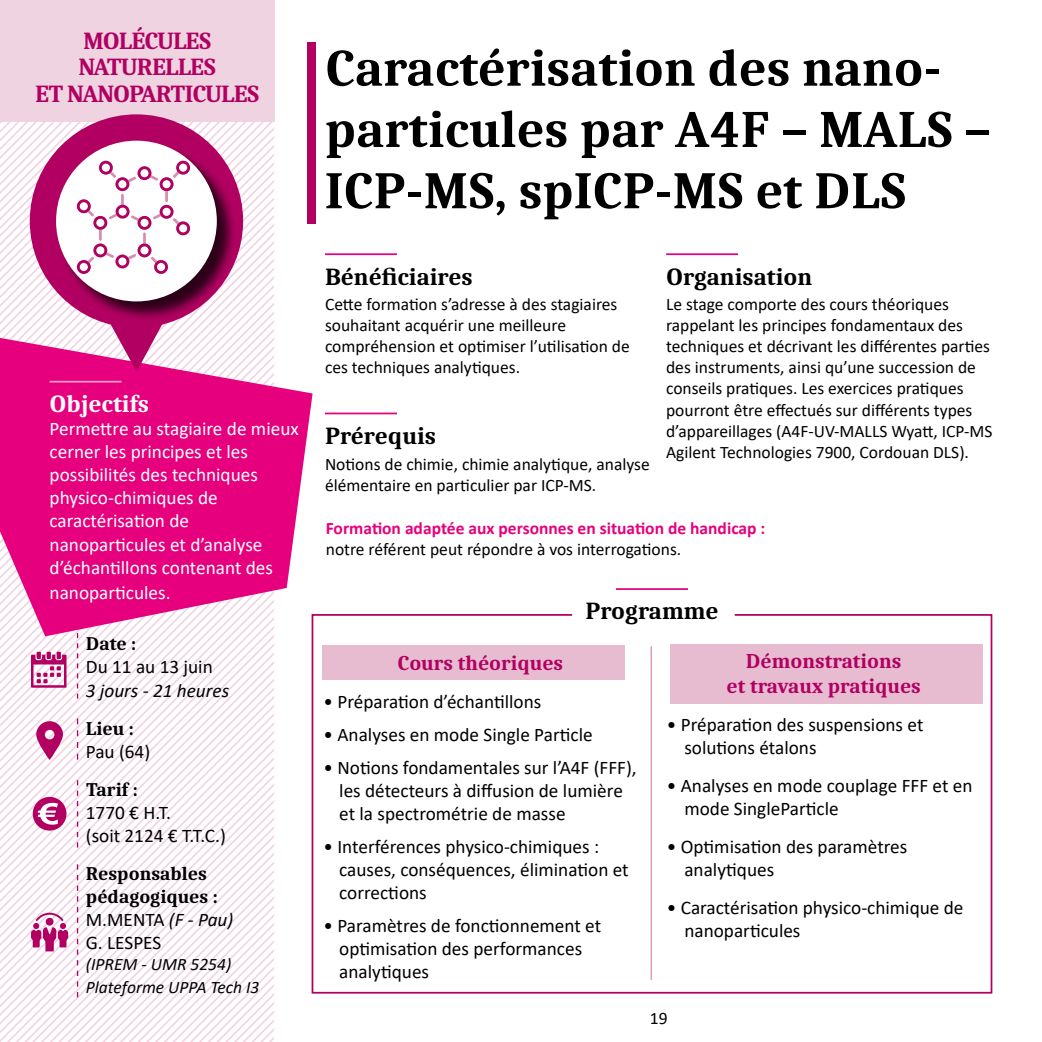
<style>
.page{position:relative;width:1042px;height:1042px;background:#fff}
.page>*{position:absolute;margin:0;border:0;box-sizing:border-box;transform-origin:0 0}
.t1{font:700 52.5px/61.2px "Caladea";color:#000}
.t2{font:700 24.5px "Caladea";color:#000}
.t3{font:700 24.5px/26.2px "Caladea";letter-spacing:-.04em;color:#b10061;text-align:center}
.t4{font:700 24.5px "Caladea";color:#fff}
.t5{font:700 21px/25.2px "Caladea";color:#b10061;text-align:center}
.t6{font:19.25px/23.1px "Calibri";color:#000}
.t7{font:19.25px/23.1px "Calibri";color:#fff}
.t8{font:700 19.25px/23.1px "Caladea";color:#000}
.t9{font:italic 19.25px "Calibri";color:#000}
.t10{font:17.5px/21px "Calibri";color:#000}
.t11{font:700 17.5px "Calibri";color:#e6007d}
.t12{font:italic 17.5px/23.1px "Calibri";color:#000}
.s1{font-style:italic}
</style>
<div class="page">
<svg style="left:0;top:122px;width:274px;height:126px"></svg>
<svg style="left:0;top:318px;width:274px;height:724px"></svg>
<svg style="left:13px;top:335px;width:261px;height:707px"></svg>
<svg style="left:30px;top:636px;width:18px;height:406px"></svg>
<svg style="left:48px;top:636px;width:17px;height:406px"></svg>
<svg style="left:65px;top:636px;width:18px;height:406px"></svg>
<svg style="left:83px;top:636px;width:17px;height:406px"></svg>
<svg style="left:100px;top:636px;width:174px;height:406px"></svg>
<svg style="left:31px;top:652px;width:36px;height:36px"></svg>
<svg style="left:31px;top:913px;width:37px;height:38px"></svg>
<div style="left:33px;top:797px;width:33px;height:33px;background:#b10061;border-radius:50%"></div>
<svg style="left:38px;top:803px;width:20px;height:21px"></svg>
<svg style="left:36px;top:721px;width:27px;height:39px"></svg>
<svg style="left:77px;top:636px;width:1px;height:62px"></svg>
<svg style="left:77px;top:718px;width:1px;height:41px"></svg>
<svg style="left:77px;top:780px;width:1px;height:67px"></svg>
<svg style="left:77px;top:864px;width:1px;height:133px"></svg>
<svg style="left:311px;top:614px;width:682px;height:380px"></svg>
<div style="left:322px;top:645px;width:303px;height:35px;background:#e7bcd1"></div>
<div style="left:670px;top:644px;width:312px;height:59px;background:#e7bcd1"></div>
<svg style="left:0;top:338px;width:313px;height:298px;fill:#e6007d"></svg>
<hr style="left:50px;top:381px;width:72px;height:1px;background:#f39fc5">
<div style="left:0;top:0;width:274px;height:122px;background:#efd3e1"></div>
<div style="left:30px;top:114px;width:213px;height:214px;background:#b10061;border-radius:50%"></div>
<div style="left:56px;top:141px;width:182px;height:181px;background:#000;opacity:.75"></div>
<div style="left:56px;top:141px;width:161px;height:160px;background:#fff;border-radius:50%"></div>
<svg style="left:109px;top:320px;width:55px;height:52px"></svg>
<hr style="left:616px;top:588px;width:72px;height:2px;background:#e6007d">
<hr style="left:650px;top:646px;width:2px;height:334px;background:#d78faf">
<svg style="left:77px;top:161px;width:113px;height:113px"></svg>
<div style="left:308px;top:42px;width:8px;height:181px;background:#b10061"></div>
<hr style="left:325px;top:253px;width:72px;height:2px;background:#e6007d">
<hr style="left:325px;top:412px;width:72px;height:2px;background:#e6007d">
<hr style="left:666px;top:253px;width:72px;height:2px;background:#e6007d">
<h2 class="t3" style="left:35px;top:27px;width:226px">MOLÉCULES<br>NATURELLES<br>ET NANOPARTICULES</h2>
<h2 class="t4" style="left:50px;top:389px;width:101px">Objectifs</h2>
<p class="t7" style="left:50px;top:417px;width:251px">Permettre au stagiaire de mieux cerner les principes et les possibilités des techniques physico-chimiques de caractérisation de nanoparticules et d’analyse d’échantillons contenant des</p>
<p class="t7" style="left:50px;top:580px;width:122px">nanoparticules.</p>
<p class="t8" style="left:86px;top:632px;width:52px">Date :</p>
<p class="t6" style="left:86px;top:655px;width:128px">Du 11 au 13 juin</p>
<p class="t9" style="left:86px;top:677px;width:145px">3 jours - 21 heures</p>
<p class="t8" style="left:86px;top:716px;width:49px">Lieu :</p>
<p class="t6" style="left:86px;top:739px;width:66px">Pau (64)</p>
<p class="t8" style="left:86px;top:777px;width:53px">Tarif :</p>
<p class="t6" style="left:86px;top:800px;width:142px">1770 € H.T.<br>(soit 2124 € T.T.C.)</p>
<p class="t8" style="left:86px;top:861px;width:134px">Responsables pédagogiques :</p>
<p class="t6" style="left:86px;top:907px;width:149px">M.MENTA <span class="s1">(F - Pau)<br></span>G. LESPES</p>
<p class="t12" style="left:86px;top:952px;width:175px">(IPREM - UMR 5254)<br>Plateforme UPPA Tech I3</p>
<h1 class="t1" style="left:325px;top:36px;width:667px">Caractérisation des nano&shy;particules par A4F – MALS –<br>ICP-MS, spICP-MS et DLS</h1>
<h2 class="t2" style="left:325px;top:261px;width:149px">Bénéficiaires</h2>
<p class="t10" style="left:325px;top:294px;width:306px">Cette formation s’adresse à des stagiaires souhaitant acquérir une meilleure compréhension et optimiser l’utilisation de ces techniques analytiques.</p>
<h2 class="t2" style="left:325px;top:420px;width:112px">Prérequis</h2>
<p class="t10" style="left:325px;top:453px;width:326px">Notions de chimie, chimie analytique, analyse élémentaire en particulier par ICP-MS.</p>
<h2 class="t2" style="left:666px;top:261px;width:148px">Organisation</h2>
<p class="t10" style="left:666px;top:294px;width:328px">Le stage comporte des cours théoriques rappelant les principes fondamentaux des techniques et décrivant les différentes parties des instruments, ainsi qu’une succession de conseils pratiques. Les exercices pratiques pourront être effectués sur différents types d’appareillages (A4F-UV-MALLS Wyatt, ICP-MS Agilent Technologies 7900, Cordouan DLS).</p>
<p class="t11" style="left:326px;top:516px;width:441px">Formation adaptée aux personnes en situation de handicap :</p>
<p class="t10" style="left:326px;top:538px;width:357px">notre référent peut répondre à vos interrogations.</p>
<h2 class="t2" style="left:585px;top:596px;width:135px">Programme</h2>
<p class="t5" style="left:397px;top:649px;width:167px">Cours théoriques</p>
<p class="t6" style="left:323px;top:689px;width:219px">• Préparation d’échantillons</p>
<p class="t6" style="left:323px;top:722px;width:271px">• Analyses en mode Single Particle</p>
<p class="t6" style="left:339px;top:755px;width:299px;text-indent:-16px">• Notions fondamentales sur l’A4F (FFF), les détecteurs à diffusion de lumière et la spectrométrie de masse</p>
<p class="t6" style="left:339px;top:834px;width:291px;text-indent:-16px">• Interférences physico-chimiques : causes, conséquences, élimination et corrections</p>
<p class="t6" style="left:339px;top:914px;width:263px;text-indent:-16px">• Paramètres de fonctionnement et optimisation des performances analytiques</p>
<p class="t5" style="left:726px;top:647px;width:196px">Démonstrations<br>et travaux pratiques</p>
<p class="t6" style="left:684px;top:712px;width:241px;text-indent:-17px">• Préparation des suspensions et solutions étalons</p>
<p class="t6" style="left:684px;top:773px;width:290px;text-indent:-17px">• Analyses en mode couplage FFF et en mode SingleParticle</p>
<p class="t6" style="left:684px;top:834px;width:224px;text-indent:-17px">• Optimisation des paramètres analytiques</p>
<p class="t6" style="left:684px;top:895px;width:281px;text-indent:-17px">• Caractérisation physico-chimique de nanoparticules</p>
<p class="t10" style="left:650px;top:1007px;width:19px">19</p>
</div>
